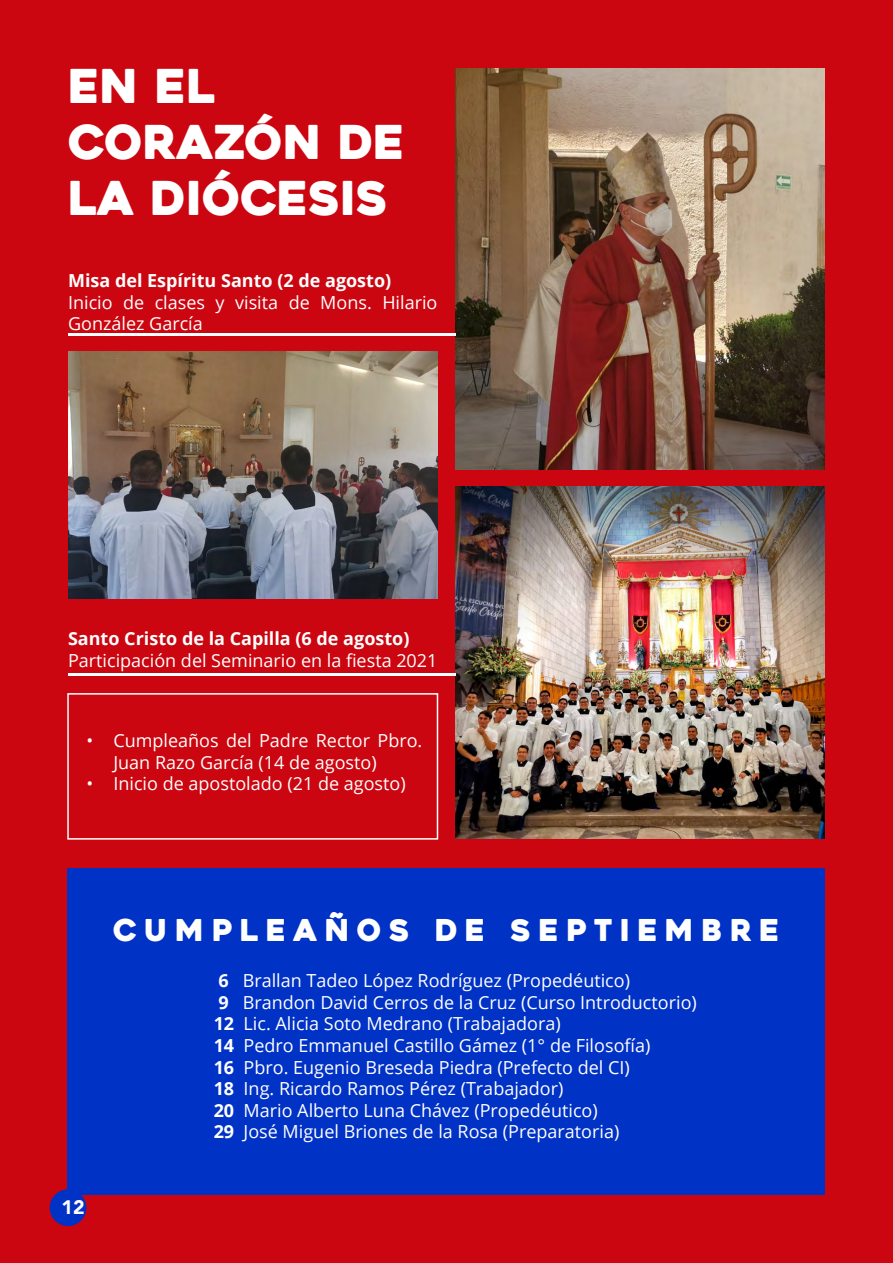
<style>
.page{position:relative;width:893px;height:1263px;background:#cb0610}
.page>*{position:absolute;margin:0;border:0;box-sizing:border-box;transform-origin:0 0}
.t1{font:46.5px/55.8px "Heavitas";color:#fff}
.t2{font:30px "Heavitas";letter-spacing:.25em;color:#fff}
.t3{font:900 19.5px "Avenir";color:#fff}
.t4{font:18px/21.6px "Open Sans";color:#fff}
.t5{font:700 18px "Open Sans";color:#fff}
.s1{font-weight:700}
</style>
<div class="page">
<div style="left:50px;top:1189px;width:36px;height:37px;background:#0032c6;border-radius:50%"></div>
<div style="left:67px;top:693px;width:371px;height:147px;background:#cb0610;border:2px solid #fff"></div>
<div style="left:67px;top:868px;width:758px;height:327px;background:#0032c6"></div>
<img style="left:455px;top:69px;width:370px;height:401px">
<img style="left:68px;top:352px;width:369px;height:247px">
<img style="left:455px;top:487px;width:370px;height:352px">
<hr style="left:68px;top:333px;width:387px;height:3px;background:#fff">
<hr style="left:68px;top:673px;width:387px;height:3px;background:#fff">
<h1 class="t1" style="left:68px;top:59px;width:338px">EN EL<br>CORAZÓN DE<br>LA DIÓCESIS</h1>
<p class="t5" style="left:68px;top:268px;width:325px">Misa del Espíritu Santo (2 de agosto)</p>
<p class="t4" style="left:68px;top:291px;width:371px">Inicio de clases y visita de Mons. Hilario<br>González García</p>
<p class="t5" style="left:68px;top:626px;width:343px">Santo Cristo de la Capilla (6 de agosto)</p>
<p class="t4" style="left:68px;top:649px;width:371px">Participación del Seminario en la fiesta 2021</p>
<p class="t4" style="left:113px;top:729px;width:310px;text-indent:-27px">• Cumpleaños del Padre Rector Pbro.<br>Juan Razo García (14 de agosto)</p>
<p class="t4" style="left:86px;top:772px;width:321px">• Inicio de apostolado (21 de agosto)</p>
<h2 class="t2" style="left:113px;top:911px;width:668px">CUMPLEAÑOS DE SEPTIEMBRE</h2>
<p class="t3" style="left:62px;top:1191px;width:25px">12</p>
<p class="t4" style="left:214px;top:969px;width:485px"><span class="s1">6</span> Brallan Tadeo López Rodríguez (Propedéutico)<br><span class="s1">9</span> Brandon David Cerros de la Cruz (Curso Introductorio)<br><span class="s1">12</span> Lic. Alicia Soto Medrano (Trabajadora)<br><span class="s1">14</span> Pedro Emmanuel Castillo Gámez (1° de Filosofía)<br><span class="s1">16</span> Pbro. Eugenio Breseda Piedra (Prefecto del CI)<br><span class="s1">18</span> Ing. Ricardo Ramos Pérez (Trabajador)<br><span class="s1">20</span> Mario Alberto Luna Chávez (Propedéutico)<br><span class="s1">29</span> José Miguel Briones de la Rosa (Preparatoria)</p>
</div>
